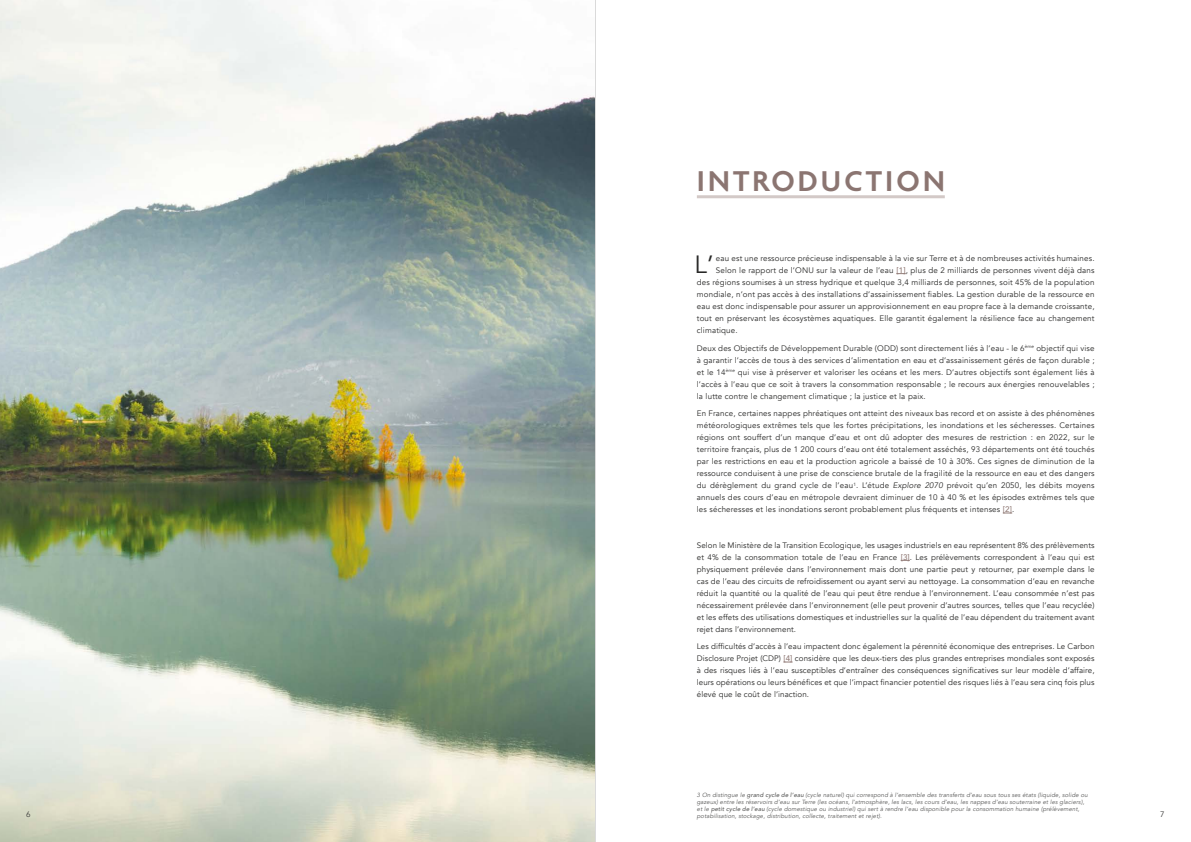
<style>
.page{position:relative;width:1191px;height:842px;background:#fff}
.page>*{position:absolute;margin:0;border:0;box-sizing:border-box;transform-origin:0 0}
.t1{font:600 31px "Agenda";letter-spacing:.1em;color:#8b7571}
.t2{font:24.9px "Avenir";color:#282827}
.t3{font:8px/12px "Avenir";letter-spacing:.02em;color:#282827;text-align:justify}
.t4{font:8px "Avenir";color:#3c3c3b}
.t5{font:italic 6px/7.2px "Avenir";letter-spacing:.02em;color:#575756}
.s1{font-weight:500;color:#917b77}
.s2{font-style:italic}
.s3{font-weight:500}
</style>
<div class="page">
<hr style="left:697px;top:195px;width:247px;height:3px;background:#d3c9c7">
<img style="left:0;top:0;width:595px;height:842px">
<hr style="left:595px;top:0;width:1px;height:842px;background:#dadada">
<h1 class="t1" style="left:697px;top:164px;width:249px">INTRODUCTION</h1>
<h2 class="t2" style="left:694px;top:250px;width:21px">L’</h2>
<p class="t3" style="left:716px;top:252px;width:380px">eau est une ressource précieuse indispensable à la vie sur Terre et à de nombreuses activités humaines.</p>
<p class="t3" style="left:716px;top:264px;width:380px">Selon le rapport de l’ONU sur la valeur de l’eau <span class="s1">[1]</span>, plus de 2 milliards de personnes vivent déjà dans</p>
<p class="t3" style="left:697px;top:276px;width:399px">des régions soumises à un stress hydrique et quelque 3,4 milliards de personnes, soit 45% de la population</p>
<p class="t3" style="left:697px;top:288px;width:399px">mondiale, n’ont pas accès à des installations d’assainissement fiables. La gestion durable de la ressource en</p>
<p class="t3" style="left:697px;top:300px;width:399px">eau est donc indispensable pour assurer un approvisionnement en eau propre face à la demande croissante,</p>
<p class="t3" style="left:697px;top:312px;width:399px">tout en préservant les écosystèmes aquatiques. Elle garantit également la résilience face au changement</p>
<p class="t3" style="left:697px;top:324px;width:42px">climatique.</p>
<p class="t3" style="left:697px;top:342px;width:399px">Deux des Objectifs de Développement Durable (ODD) sont directement liés à l’eau - le 6<sup>ème</sup> objectif qui vise à garantir l’accès de tous à des services d’alimentation en eau et d’assainissement gérés de façon durable ; et le 14<sup>ème</sup> qui vise à préserver et valoriser les océans et les mers. D’autres objectifs sont également liés à l’accès à l’eau que ce soit à travers la consommation responsable ; le recours aux énergies renouvelables ; la lutte contre le changement climatique ; la justice et la paix.</p>
<p class="t3" style="left:697px;top:408px;width:399px">En France, certaines nappes phréatiques ont atteint des niveaux bas record et on assiste à des phénomènes météorologiques extrêmes tels que les fortes précipitations, les inondations et les sécheresses. Certaines régions ont souffert d’un manque d’eau et ont dû adopter des mesures de restriction : en 2022, sur le territoire français, plus de 1 200 cours d’eau ont été totalement asséchés, 93 départements ont été touchés par les restrictions en eau et la production agricole a baissé de 10 à 30%. Ces signes de diminution de la ressource conduisent à une prise de conscience brutale de la fragilité de la ressource en eau et des dangers du dérèglement du grand cycle de l’eau<sup>1</sup>. L’étude <span class="s2">Explore 2070</span> prévoit qu’en 2050, les débits moyens annuels des cours d’eau en métropole devraient diminuer de 10 à 40 % et les épisodes extrêmes tels que les sécheresses et les inondations seront probablement plus fréquents et intenses <span class="s1">[2]</span>.</p>
<p class="t3" style="left:697px;top:539px;width:399px">Selon le Ministère de la Transition Ecologique, les usages industriels en eau représentent 8% des prélèvements et 4% de la consommation totale de l’eau en France <span class="s1">[3]</span>. Les prélèvements correspondent à l’eau qui est physiquement prélevée dans l’environnement mais dont une partie peut y retourner, par exemple dans le cas de l’eau des circuits de refroidissement ou ayant servi au nettoyage. La consommation d’eau en revanche réduit la quantité ou la qualité de l’eau qui peut être rendue à l’environnement. L’eau consommée n’est pas nécessairement prélevée dans l’environnement (elle peut provenir d’autres sources, telles que l’eau recyclée) et les effets des utilisations domestiques et industrielles sur la qualité de l’eau dépendent du traitement avant rejet dans l’environnement.</p>
<p class="t3" style="left:697px;top:641px;width:399px">Les difficultés d’accès à l’eau impactent donc également la pérennité économique des entreprises. Le Carbon Disclosure Projet (CDP) <span class="s1">[4]</span> considère que les deux-tiers des plus grandes entreprises mondiales sont exposés à des risques liés à l’eau susceptibles d’entraîner des conséquences significatives sur leur modèle d’affaire, leurs opérations ou leurs bénéfices et que l’impact financier potentiel des risques liés à l’eau sera cinq fois plus élevé que le coût de l’inaction.</p>
<p class="t5" style="left:697px;top:791px;width:392px">3 On distingue le <span class="s3">grand cycle de l’eau</span> (cycle naturel) qui correspond à l’ensemble des transferts d’eau sous tous ses états (liquide, solide ou gazeux) entre les réservoirs d’eau sur Terre (les océans, l’atmosphère, les lacs, les cours d’eau, les nappes d’eau souterraine et les glaciers), et le <span class="s3">petit cycle de l’eau</span> (cycle domestique ou industriel) qui sert à rendre l’eau disponible pour la consommation humaine (prélèvement, potabilisation, stockage, distribution, collecte, traitement et rejet).</p>
<p class="t4" style="left:26px;top:810px;width:6px">6</p>
<p class="t4" style="left:1160px;top:810px;width:6px">7</p>
</div>
